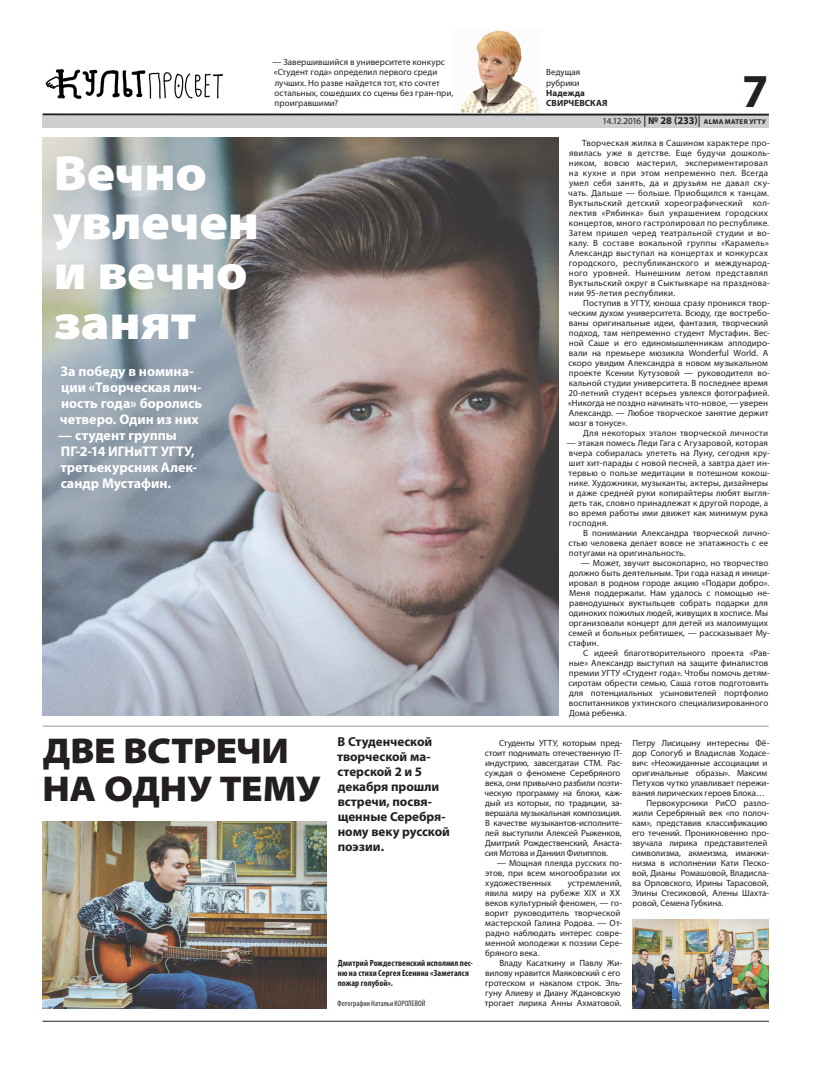
<style>
.page{position:relative;width:820px;height:1078px;background:#fff}
.page>*{position:absolute;margin:0;border:0;box-sizing:border-box;transform-origin:0 0}
.t1{font:900 semi-expanded 49.6px/49.6px "Myriad Pro";letter-spacing:-.005em;color:#fff}
.t2{font:700 47.4px "Myriad Pro";color:#231f20}
.t3{font:900 semi-expanded 36px/38px "Myriad Pro";letter-spacing:-.01em;color:#231f20}
.t4{font:700 14px/16px "Myriad Pro";color:#fff}
.t5{font:700 13px/15px "Myriad Pro";color:#231f20}
.t6{font:9px/10px "Myriad Pro";letter-spacing:.005em;color:#231f20}
.t7{font:9px/10px "Myriad Pro";letter-spacing:.025em;color:#231f20}
.t8{font:9px/10px "Myriad Pro";letter-spacing:-.015em;color:#231f20}
.t9{font:700 condensed 9px/10px "Myriad Pro";letter-spacing:.01em;color:#231f20}
.t10{font:700 9px/10px "Myriad Pro";letter-spacing:.01em;color:#231f20}
.t11{font:condensed 8px "Myriad Pro";letter-spacing:.01em;color:#231f20}
.t12{font:700 7px "Myriad Pro";letter-spacing:.04em;color:#231f20}
.s1{font-weight:400;font-size:9px}
.s2{font-size:10.5px}
</style>
<div class="page">
<hr style="left:43px;top:113px;width:725px;height:3px;background:#231f20">
<div style="left:43px;top:116px;width:725px;height:11px;background:#cdced0"></div>
<svg style="left:644px;top:115px;width:1px;height:12px"></svg>
<hr style="left:43px;top:1020px;width:725px;height:1px;background:#231f20">
<img style="left:460px;top:30px;width:78px;height:83px">
<img style="left:45px;top:69px;width:178px;height:30px">
<hr style="left:43px;top:725px;width:725px;height:1px;background:#939598">
<img style="left:43px;top:137px;width:515px;height:578px">
<img style="left:43px;top:821px;width:283px;height:187px">
<img style="left:632px;top:919px;width:136px;height:89px">
<p class="t6" style="left:272px;top:57px;width:182px">— Завершившийся в университете конкурс «Студент года» определил первого среди лучших. Но разве найдется тот, кто сочтет остальных, сошедших со сцены без гран-при, проигравшими?</p>
<h1 class="t1" style="left:52px;top:149px;width:208px">Вечно увлечен и вечно занят</h1>
<h3 class="t4" style="left:60px;top:363px;width:144px">За победу в номина&shy;ции «Творческая лич&shy;ность года» боролись четверо. Один из них</h3>
<h3 class="t4" style="left:58px;top:427px;width:140px">— студент группы<br>ПГ-2-14 ИГНиТТ УГТУ, третьекурсник Алек&shy;сандр Мустафин.</h3>
<h3 class="t3" style="left:43px;top:732px;width:279px">ДВЕ ВСТРЕЧИ<br>НА ОДНУ ТЕМУ</h3>
<h3 class="t5" style="left:337px;top:733px;width:114px">В Студенческой творческой ма&shy;стерской 2 и 5 декабря прошли встречи, посвя&shy;щенные Серебря&shy;ному веку русской поэзии.</h3>
<p class="t9" style="left:338px;top:957px;width:136px">Дмитрий Рождественский исполнил пес&shy;ню на стихи Сергея Есенина «Заметался пожар голубой».</p>
<p class="t11" style="left:337px;top:998px;width:89px">Фотографии Натальи КОРОЛЕВОЙ</p>
<p class="t6" style="left:546px;top:67px;width:35px">Ведущая рубрики</p>
<p class="t10" style="left:546px;top:87px;width:63px">Надежда<br>СВИРЧЕВСКАЯ</p>
<h2 class="t2" style="left:741px;top:60px;width:28px">7</h2>
<p class="t12" style="left:602px;top:117px;width:165px"><span class="s1">14.12.2016</span> <span class="s2">№ 28 (233)</span> ALMA MATER УГТУ</p>
<p class="t7" style="left:568px;top:137px;width:203px;text-indent:14px">Творческая жилка в Сашином характере про&shy;явилась уже в детстве. Еще будучи дошколь&shy;ником, вовсю мастерил, экспериментировал на кухне и при этом непременно пел. Всегда умел себя занять, да и друзьям не давал ску&shy;чать. Дальше — больше. Приобщился к танцам.<br>Вуктыльский детский хореографический кол&shy;лектив «Рябинка» был украшением городских концертов, много гастролировал по республике.<br>Затем пришел черед театральной студии и во&shy;калу. В составе вокальной группы «Карамель» Александр выступал на концертах и конкурсах городского, республиканского и международ&shy;ного уровней. Нынешним летом представлял Вуктыльский округ в Сыктывкаре на празднова&shy;нии 95-летия республики.</p>
<p class="t6" style="left:568px;top:297px;width:203px;text-indent:15px">Поступив в УГТУ, юноша сразу проникся твор&shy;ческим духом университета. Всюду, где востребо&shy;ваны оригинальные идеи, фантазия, творческий подход, там непременно студент Мустафин. Вес&shy;ной Саше и его единомышленникам аплодиро&shy;вали на премьере мюзикла Wonderful World. А скоро увидим Александра в новом музыкальном проекте Ксении Кутузовой — руководителя во&shy;кальной студии университета. В последнее время 20-летний студент всерьез увлекся фотографией. «Никогда не поздно начинать что-новое, — уверен Александр. — Любое творческое занятие держит мозг в тонусе».</p>
<p class="t6" style="left:583px;top:427px;width:186px">Для некоторых эталон творческой личности</p>
<p class="t6" style="left:566px;top:437px;width:205px">— этакая помесь Леди Гага с Агузаровой, которая вчера собиралась улететь на Луну, сегодня кру&shy;шит хит-парады с новой песней, а завтра дает ин&shy;тервью о пользе медитации в потешном кокош&shy;нике. Художники, музыканты, актеры, дизайнеры и даже средней руки копирайтеры любят выгля&shy;деть так, словно принадлежат к другой породе, а во время работы ими движет как минимум рука господня.</p>
<p class="t6" style="left:568px;top:527px;width:203px;text-indent:15px">В понимании Александра творческой лично&shy;стью человека делает вовсе не эпатажность с ее потугами на оригинальность.</p>
<p class="t6" style="left:568px;top:557px;width:203px;text-indent:12px">— Может, звучит высокопарно, но творчество должно быть деятельным. Три года назад я иници&shy;ировал в родном городе акцию «Подари добро».<br>Меня поддержали. Нам удалось с помощью не&shy;равнодушных вуктыльцев собрать подарки для одиноких пожилых людей, живущих в хосписе. Мы организовали концерт для детей из малоимущих семей и больных ребятишек, — рассказывает Му&shy;стафин.</p>
<p class="t6" style="left:568px;top:647px;width:203px;text-indent:14px">С идеей благотворительного проекта «Рав&shy;ные» Александр выступил на защите финалистов премии УГТУ «Студент года». Чтобы помочь детям&shy;сиротам обрести семью, Саша готов подготовить для потенциальных усыновителей портфолио воспитанников ухтинского специализированного Дома ребенка.</p>
<p class="t8" style="left:484px;top:737px;width:139px;text-indent:15px">Студенты УГТУ, которым пред&shy;стоит поднимать отечественную IT&shy;индустрию, завсегдатаи СТМ. Рас&shy;суждая о феномене Серебряного века, они привычно разбили поэти&shy;ческую программу на блоки, каж&shy;дый из которых, по традиции, за&shy;вершала музыкальная композиция.<br>В качестве музыкантов-исполните&shy;лей выступили Алексей Рыженков,<br>Дмитрий Рождественский, Анаста&shy;сия Мотова и Даниил Филиппов.</p>
<p class="t6" style="left:485px;top:857px;width:139px;text-indent:12px">— Мощная плеяда русских по&shy;этов, при всем многообразии их художественных</p>
<p class="t6" style="left:485px;top:877px;width:139px;text-indent:82px">устремлений, явила миру на рубеже XIX и XX веков культурный феномен, — го&shy;ворит руководитель творческой мастерской Галина Родова. — От&shy;радно наблюдать интерес совре&shy;менной молодежи к поэзии Сере&shy;бряного века.</p>
<p class="t6" style="left:484px;top:957px;width:139px;text-indent:15px">Владу Касаткину и Павлу Жи&shy;вилову нравится Маяковский с его гротеском и накалом строк. Эль&shy;гуну Алиеву и Диану Ждановскую трогает лирика Анны Ахматовой.</p>
<p class="t6" style="left:632px;top:737px;width:138px">Петру Лисицыну интересны Фё-</p>
<p class="t6" style="left:632px;top:747px;width:138px">дор Сологуб и Владислав Ходасе-</p>
<p class="t6" style="left:632px;top:757px;width:137px">вич: «Неожиданные ассоциации и</p>
<p class="t6" style="left:631px;top:767px;width:137px">оригинальные образы». Максим</p>
<p class="t6" style="left:632px;top:777px;width:138px">Петухов чутко улавливает пережи-</p>
<p class="t6" style="left:632px;top:787px;width:134px">вания лирических героев Блока…</p>
<p class="t6" style="left:646px;top:797px;width:124px">Первокурсники РиСО разло-</p>
<p class="t6" style="left:632px;top:807px;width:138px">жили Серебряный век «по полоч-</p>
<p class="t6" style="left:632px;top:817px;width:137px">кам», представив классификацию</p>
<p class="t6" style="left:631px;top:827px;width:139px">его течений. Проникновенно про-</p>
<p class="t6" style="left:632px;top:837px;width:137px">звучала лирика представителей</p>
<p class="t6" style="left:631px;top:847px;width:139px">символизма, акмеизма, иманжи-</p>
<p class="t6" style="left:632px;top:857px;width:138px">низма в исполнении Кати Песко-</p>
<p class="t6" style="left:632px;top:867px;width:138px">вой, Дианы Ромашовой, Владисла-</p>
<p class="t6" style="left:632px;top:877px;width:138px">ва Орловского, Ирины Тарасовой,</p>
<p class="t6" style="left:632px;top:887px;width:139px">Элины Стесиковой, Алены Шахта-</p>
<p class="t6" style="left:632px;top:897px;width:92px">ровой, Семена Губкина.</p>
</div>
